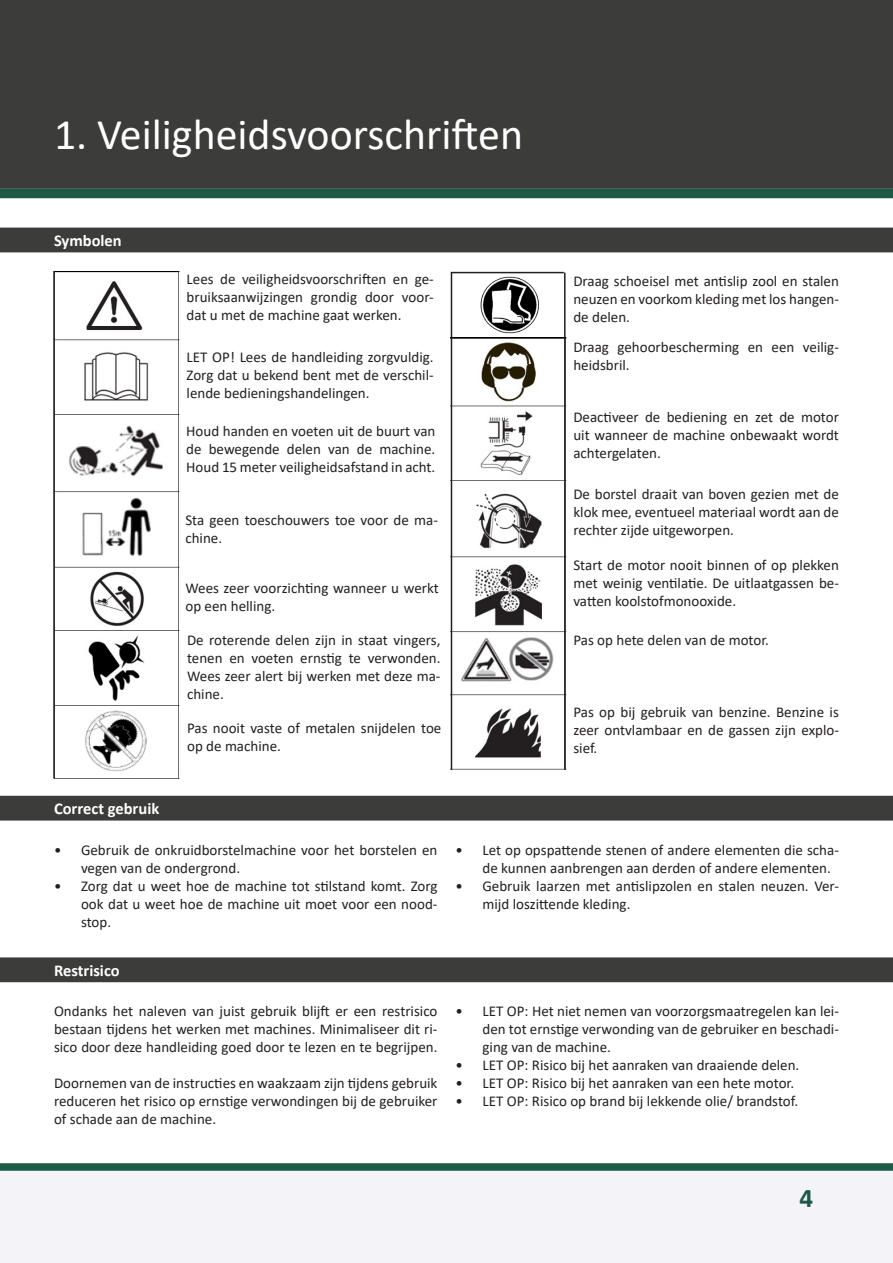
<style>
.page{position:relative;width:893px;height:1263px;background:#fff}
.page>*{position:absolute;margin:0;border:0;box-sizing:border-box;transform-origin:0 0}
.t1{font:43.95px "Calibri";color:#fff}
.t2{font:700 27px "Calibri";color:#1e5945}
.t3{font:700 16.5px "Calibri";color:#fff}
.t4{font:15px/18px "Calibri";color:#231f20;text-align:justify}
</style>
<div class="page">
<svg style="left:0;top:1163px;width:893px;height:100px"></svg>
<div style="left:0;top:0;width:893px;height:189px;background:#3c3c3b"></div>
<div style="left:0;top:189px;width:893px;height:9px;background:#1e5945"></div>
<div style="left:1px;top:228px;width:891px;height:24px;background:#3c3c3b"></div>
<div style="left:1px;top:796px;width:891px;height:24px;background:#3c3c3b"></div>
<div style="left:1px;top:958px;width:891px;height:23px;background:#3c3c3b"></div>
<div style="left:0;top:957px;width:893px;height:25px;border:2px solid #3c3c3b"></div>
<img style="left:55px;top:271px;width:125px;height:508px">
<hr style="left:53px;top:271px;width:2px;height:508px;background:#231f20">
<img style="left:452px;top:337px;width:115px;height:433px">
<hr style="left:451px;top:273px;width:1px;height:497px;background:#231f20">
<img style="left:480px;top:276px;width:59px;height:58px">
<hr style="left:564px;top:273px;width:2px;height:497px;background:#231f20">
<hr style="left:451px;top:272px;width:113px;height:1px;background:#231f20">
<p class="t1" style="left:54px;top:104px;width:471px">1. Veiligheidsvoorschriften</p>
<p class="t3" style="left:54px;top:229px;width:69px">Symbolen</p>
<p class="t4" style="left:187px;top:269px;width:249px">Lees de veiligheidsvoorschriften en ge&shy;bruiksaanwijzingen grondig door voor&shy;dat u met de machine gaat werken.</p>
<p class="t4" style="left:187px;top:348px;width:249px">LET OP! Lees de handleiding zorgvuldig.<br>Zorg dat u bekend bent met de verschil&shy;lende bedieningshandelingen.</p>
<p class="t4" style="left:186px;top:421px;width:251px">Houd handen en voeten uit de buurt van de bewegende delen van de machine.<br>Houd 15 meter veiligheidsafstand in acht.</p>
<p class="t4" style="left:185px;top:510px;width:254px">Sta geen toeschouwers toe voor de ma&shy;chine.</p>
<p class="t4" style="left:185px;top:578px;width:255px">Wees zeer voorzichting wanneer u werkt op een helling.</p>
<p class="t4" style="left:187px;top:630px;width:255px">De roterende delen zijn in staat vingers, tenen en voeten ernstig te verwonden.<br>Wees zeer alert bij werken met deze ma&shy;chine.</p>
<p class="t4" style="left:187px;top:718px;width:256px">Pas nooit vaste of metalen snijdelen toe op de machine.</p>
<p class="t4" style="left:573px;top:272px;width:267px">Draag schoeisel met antislip zool en stalen neuzen en voorkom kleding met los hangen&shy;de delen.</p>
<p class="t4" style="left:573px;top:337px;width:267px">Draag gehoorbescherming en een veilig&shy;heidsbril.</p>
<p class="t4" style="left:573px;top:408px;width:267px">Deactiveer de bediening en zet de motor uit wanneer de machine onbewaakt wordt achtergelaten.</p>
<p class="t4" style="left:573px;top:485px;width:267px">De borstel draait van boven gezien met de klok mee, eventueel materiaal wordt aan de rechter zijde uitgeworpen.</p>
<p class="t4" style="left:573px;top:556px;width:267px">Start de motor nooit binnen of op plekken met weinig ventilatie. De uitlaatgassen be&shy;vatten koolstofmonooxide.</p>
<p class="t4" style="left:573px;top:631px;width:197px">Pas op hete delen van de motor.</p>
<p class="t4" style="left:573px;top:703px;width:267px">Pas op bij gebruik van benzine. Benzine is zeer ontvlambaar en de gassen zijn explo&shy;sief.</p>
<p class="t3" style="left:54px;top:797px;width:107px">Correct gebruik</p>
<p class="t4" style="left:81px;top:841px;width:358px;text-indent:-27px">• Gebruik de onkruidborstelmachine voor het borstelen en vegen van de ondergrond.</p>
<p class="t4" style="left:81px;top:877px;width:358px;text-indent:-27px">• Zorg dat u weet hoe de machine tot stilstand komt. Zorg ook dat u weet hoe de machine uit moet voor een nood&shy;stop.</p>
<p class="t3" style="left:54px;top:959px;width:67px">Restrisico</p>
<p class="t4" style="left:54px;top:1001px;width:385px">Ondanks het naleven van juist gebruik blijft er een restrisico bestaan tijdens het werken met machines. Minimaliseer dit ri&shy;sico door deze handleiding goed door te lezen en te begrijpen.</p>
<p class="t4" style="left:54px;top:1073px;width:385px">Doornemen van de instructies en waakzaam zijn tijdens gebruik reduceren het risico op ernstige verwondingen bij de gebruiker of schade aan de machine.</p>
<p class="t4" style="left:482px;top:841px;width:358px;text-indent:-27px">• Let op opspattende stenen of andere elementen die scha&shy;de kunnen aanbrengen aan derden of andere elementen.</p>
<p class="t4" style="left:482px;top:877px;width:358px;text-indent:-27px">• Gebruik laarzen met antislipzolen en stalen neuzen. Ver&shy;mijd loszittende kleding.</p>
<p class="t4" style="left:482px;top:1001px;width:358px;text-indent:-27px">• LET OP: Het niet nemen van voorzorgsmaatregelen kan lei&shy;den tot ernstige verwonding van de gebruiker en beschadi&shy;ging van de machine.</p>
<p class="t4" style="left:455px;top:1055px;width:345px">• LET OP: Risico bij het aanraken van draaiende delen.</p>
<p class="t4" style="left:455px;top:1073px;width:340px">• LET OP: Risico bij het aanraken van een hete motor.</p>
<p class="t4" style="left:455px;top:1091px;width:344px">• LET OP: Risico op brand bij lekkende olie/ brandstof.</p>
<p class="t2" style="left:799px;top:1179px;width:15px">4</p>
</div>
